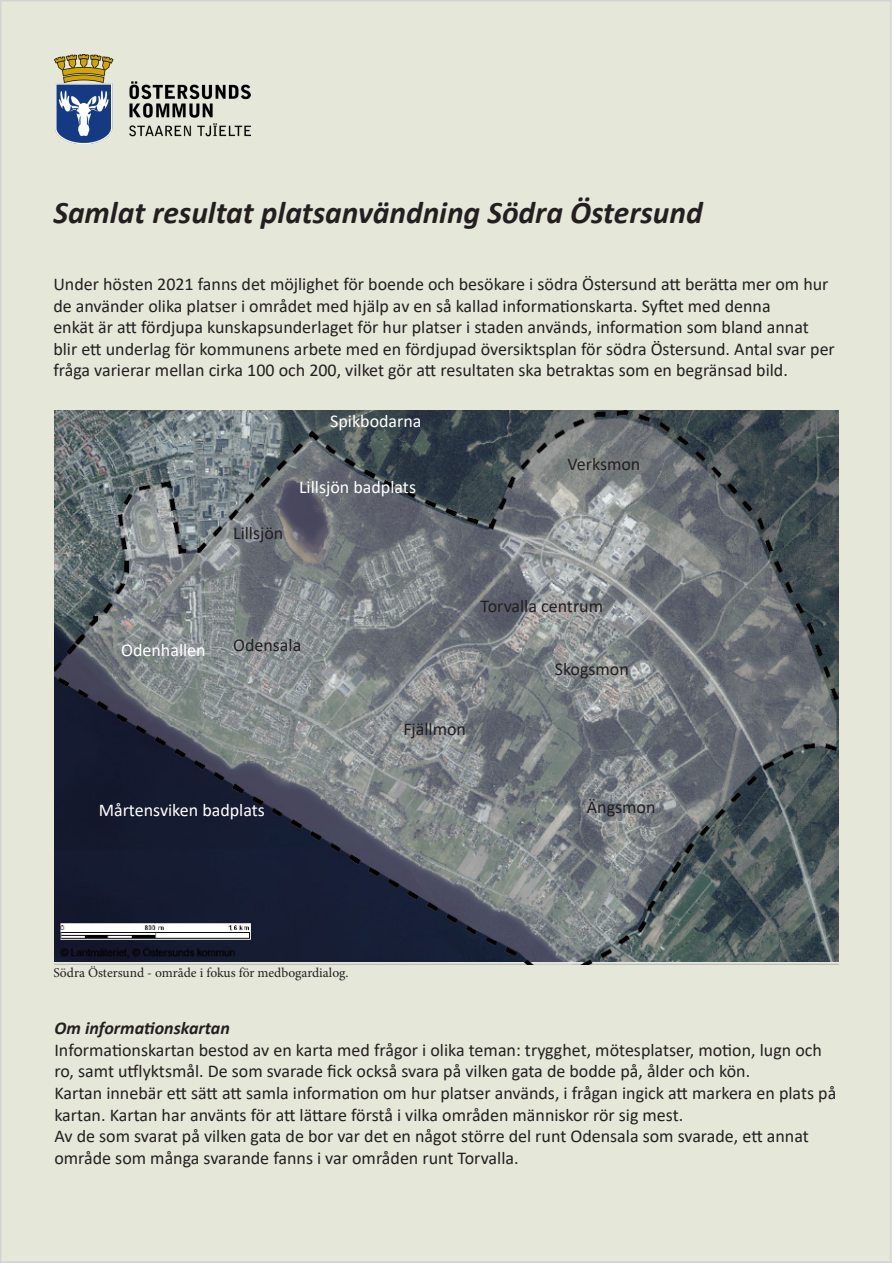
<style>
.page{position:relative;width:893px;height:1263px;background:#fff}
.page>*{position:absolute;margin:0;border:0;box-sizing:border-box;transform-origin:0 0}
.t1{font:italic 700 31.5px "Calibri";color:#231f20}
.t2{font:18px/21.6px "Calibri";color:#231f20}
.t3{font:18px "Calibri";color:#fff}
.t4{font:italic 700 18px "Calibri";color:#231f20}
.t5{font:13.5px "Minion Pro";color:#231f20}
</style>
<div class="page">
<div style="left:1px;top:1px;width:890px;height:1261px;background:#e5e7d9"></div>
<img style="left:54px;top:54px;width:196px;height:90px">
<img style="left:54px;top:410px;width:785px;height:554px">
<p class="t1" style="left:53px;top:191px;width:651px">Samlat resultat platsanvändning Södra Östersund</p>
<p class="t2" style="left:53px;top:273px;width:777px">Under hösten 2021 fanns det möjlighet för boende och besökare i södra Östersund att berätta mer om hur de använder olika platser i området med hjälp av en så kallad informationskarta. Syftet med denna</p>
<p class="t2" style="left:53px;top:316px;width:783px">enkät är att fördjupa kunskapsunderlaget för hur platser i staden används, information som bland annat blir ett underlag för kommunens arbete med en fördjupad översiktsplan för södra Östersund. Antal svar per fråga varierar mellan cirka 100 och 200, vilket gör att resultaten ska betraktas som en begränsad bild.</p>
<p class="t3" style="left:121px;top:638px;width:86px">Odenhallen</p>
<p class="t3" style="left:330px;top:408px;width:93px">Spikbodarna</p>
<p class="t2" style="left:233px;top:521px;width:52px">Lillsjön</p>
<p class="t3" style="left:299px;top:474px;width:118px">Lillsjön badplats</p>
<p class="t2" style="left:567px;top:452px;width:74px">Verksmon</p>
<p class="t2" style="left:233px;top:634px;width:70px">Odensala</p>
<p class="t2" style="left:481px;top:595px;width:124px">Torvalla centrum</p>
<p class="t2" style="left:403px;top:717px;width:64px">Fjällmon</p>
<p class="t2" style="left:555px;top:657px;width:76px">Skogsmon</p>
<p class="t3" style="left:99px;top:798px;width:168px">Mårtensviken badplats</p>
<p class="t2" style="left:587px;top:796px;width:70px">Ängsmon</p>
<p class="t5" style="left:53px;top:964px;width:297px">Södra Östersund - område i fokus för medbogardialog.</p>
<p class="t4" style="left:54px;top:1015px;width:177px">Om informationskartan</p>
<p class="t2" style="left:54px;top:1038px;width:769px">Informationskartan bestod av en karta med frågor i olika teman: trygghet, mötesplatser, motion, lugn och ro, samt utflyktsmål. De som svarade fick också svara på vilken gata de bodde på, ålder och kön.</p>
<p class="t2" style="left:54px;top:1082px;width:783px">Kartan innebär ett sätt att samla information om hur platser används, i frågan ingick att markera en plats på kartan. Kartan har använts för att lättare förstå i vilka områden människor rör sig mest.</p>
<p class="t2" style="left:54px;top:1125px;width:756px">Av de som svarat på vilken gata de bor var det en något större del runt Odensala som svarade, ett annat område som många svarande fanns i var områden runt Torvalla.</p>
</div>
